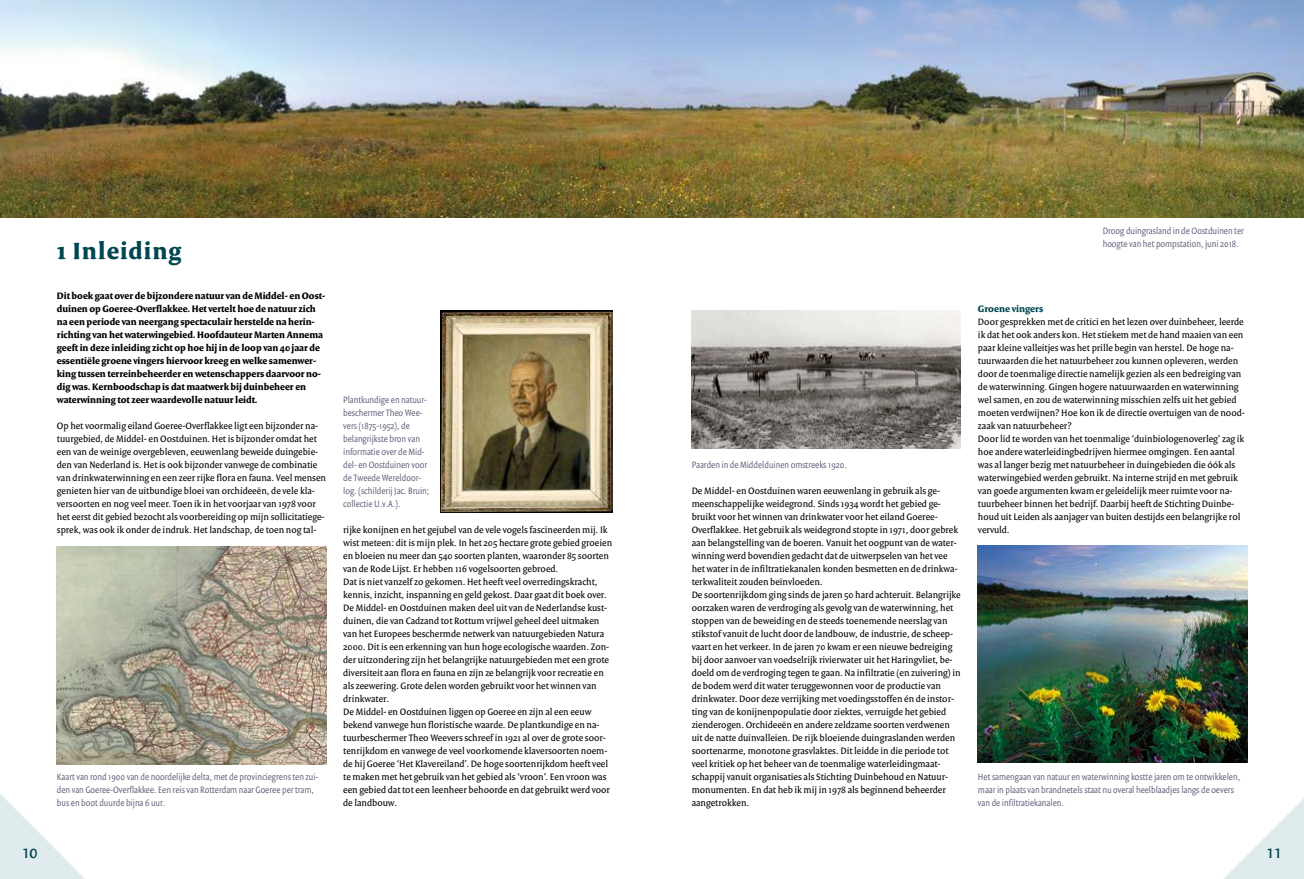
<style>
.page{position:relative;width:1304px;height:879px;background:#fff}
.page>*{position:absolute;margin:0;border:0;box-sizing:border-box;transform-origin:0 0}
.t1{font:700 25px "Versa";letter-spacing:.04em;color:#004651}
.t2{font:19px "Versa Sans Con";color:#004651}
.t3{font:10px/13px "Versa";color:#000}
.t4{font:300 10px/13px "Versa Sans Con";color:#575a74}
.t5{font:700 10px/13px "Versa";color:#000}
.t6{font:700 10px "Versa";color:#004651}
</style>
<div class="page">
<svg style="left:1224px;top:798px;width:80px;height:81px"></svg>
<svg style="left:0;top:794px;width:85px;height:85px"></svg>
<img style="left:0;top:0;width:1304px;height:218px">
<img style="left:57px;top:546px;width:269px;height:218px">
<img style="left:441px;top:311px;width:171px;height:201px">
<img style="left:692px;top:311px;width:269px;height:137px">
<img style="left:977px;top:546px;width:270px;height:217px">
<h1 class="t1" style="left:57px;top:238px;width:126px">1 Inleiding</h1>
<p class="t5" style="left:57px;top:289px;width:270px">Dit boek gaat over de bijzondere natuur van de Middel- en Oost&shy;duinen op Goeree-Overflakkee. Het vertelt hoe de natuur zich na een periode van neergang spectaculair herstelde na herin&shy;richting van het waterwingebied. Hoofdauteur Marten Annema geeft in deze inleiding zicht op hoe hij in de loop van 40 jaar de essentiële groene vingers hiervoor kreeg en welke samenwer&shy;king tussen terreinbeheerder en wetenschappers daarvoor no&shy;dig was. Kernboodschap is dat maatwerk bij duinbeheer en waterwinning tot zeer waardevolle natuur leidt.</p>
<p class="t3" style="left:57px;top:420px;width:271px">Op het voormalig eiland Goeree-Overflakkee ligt een bijzonder na&shy;tuurgebied, de Middel- en Oostduinen. Het is bijzonder omdat het een van de weinige overgebleven, eeuwenlang beweide duingebie&shy;den van Nederland is. Het is ook bijzonder vanwege de combinatie van drinkwaterwinning en een zeer rijke flora en fauna. Veel mensen genieten hier van de uitbundige bloei van orchideeën, de vele kla&shy;versoorten en nog veel meer. Toen ik in het voorjaar van 1978 voor het eerst dit gebied bezocht als voorbereiding op mijn sollicitatiege&shy;sprek, was ook ik onder de indruk. Het landschap, de toen nog tal-</p>
<p class="t4" style="left:57px;top:771px;width:263px">Kaart van rond 1900 van de noordelijke delta, met de provinciegrens ten zui&shy;den van Goeree-Overflakkee. Een reis van Rotterdam naar Goeree per tram, bus en boot duurde bijna 6 uur.</p>
<p class="t4" style="left:343px;top:394px;width:88px">Plantkundige en natuur&shy;beschermer Theo Wee&shy;vers (1875-1952), de belangrijkste bron van informatie over de Mid&shy;del- en Oostduinen voor de Tweede Wereldoor&shy;log. (schilderij Jac. Bruin; collectie U.v.A.).</p>
<p class="t3" style="left:343px;top:524px;width:270px">rijke konijnen en het gejubel van de vele vogels fascineerden mij. Ik wist meteen: dit is mijn plek. In het 205 hectare grote gebied groeien en bloeien nu meer dan 540 soorten planten, waaronder 85 soorten van de Rode Lijst. Er hebben 116 vogelsoorten gebroed.<br>Dat is niet vanzelf zo gekomen. Het heeft veel overredingskracht, kennis, inzicht, inspanning en geld gekost. Daar gaat dit boek over.<br>De Middel- en Oostduinen maken deel uit van de Nederlandse kust&shy;duinen, die van Cadzand tot Rottum vrijwel geheel deel uitmaken van het Europees beschermde netwerk van natuurgebieden Natura 2000. Dit is een erkenning van hun hoge ecologische waarden. Zon&shy;der uitzondering zijn het belangrijke natuurgebieden met een grote diversiteit aan flora en fauna en zijn ze belangrijk voor recreatie en als zeewering. Grote delen worden gebruikt voor het winnen van drinkwater.<br>De Middel- en Oostduinen liggen op Goeree en zijn al een eeuw bekend vanwege hun floristische waarde. De plantkundige en na&shy;tuurbeschermer Theo Weevers schreef in 1921 al over de grote soor&shy;tenrijkdom en vanwege de veel voorkomende klaversoorten noem&shy;de hij Goeree ‘Het Klavereiland’. De hoge soortenrijkdom heeft veel te maken met het gebruik van het gebied als ‘vroon’. Een vroon was een gebied dat tot een leenheer behoorde en dat gebruikt werd voor de landbouw.</p>
<p class="t4" style="left:1103px;top:225px;width:143px">Droog duingrasland in de Oostduinen ter hoogte van het pompstation, juni 2018.</p>
<p class="t4" style="left:692px;top:459px;width:157px">Paarden in de Middelduinen omstreeks 1920.</p>
<p class="t3" style="left:692px;top:485px;width:271px">De Middel- en Oostduinen waren eeuwenlang in gebruik als ge&shy;meenschappelijke weidegrond. Sinds 1934 wordt het gebied ge&shy;bruikt voor het winnen van drinkwater voor het eiland Goeree-Overflakkee. Het gebruik als weidegrond stopte in 1971, door gebrek aan belangstelling van de boeren. Vanuit het oogpunt van de water&shy;winning werd bovendien gedacht dat de uitwerpselen van het vee het water in de infiltratiekanalen konden besmetten en de drinkwa&shy;terkwaliteit zouden beïnvloeden.<br>De soortenrijkdom ging sinds de jaren 50 hard achteruit. Belangrijke oorzaken waren de verdroging als gevolg van de waterwinning, het stoppen van de beweiding en de steeds toenemende neerslag van stikstof vanuit de lucht door de landbouw, de industrie, de scheep&shy;vaart en het verkeer. In de jaren 70 kwam er een nieuwe bedreiging bij door aanvoer van voedselrijk rivierwater uit het Haringvliet, be&shy;doeld om de verdroging tegen te gaan. Na infiltratie (en zuivering) in de bodem werd dit water teruggewonnen voor de productie van drinkwater. Door deze verrijking met voedingsstoffen én de instor&shy;ting van de konijnenpopulatie door ziektes, verruigde het gebied zienderogen. Orchideeën en andere zeldzame soorten verdwenen uit de natte duinvalleien. De rijk bloeiende duingraslanden werden soortenarme, monotone grasvlaktes. Dit leidde in die periode tot veel kritiek op het beheer van de toenmalige waterleidingmaat&shy;schappij vanuit organisaties als Stichting Duinbehoud en Natuur&shy;monumenten. En dat heb ik mij in 1978 als beginnend beheerder aangetrokken.</p>
<p class="t6" style="left:978px;top:303px;width:67px">Groene vingers</p>
<p class="t3" style="left:978px;top:316px;width:268px">Door gesprekken met de critici en het lezen over duinbeheer, leerde ik dat het ook anders kon. Het stiekem met de hand maaien van een paar kleine valleitjes was het prille begin van herstel. De hoge na&shy;tuurwaarden die het natuurbeheer zou kunnen opleveren, werden door de toenmalige directie namelijk gezien als een bedreiging van de waterwinning. Gingen hogere natuurwaarden en waterwinning wel samen, en zou de waterwinning misschien zelfs uit het gebied moeten verdwijnen? Hoe kon ik de directie overtuigen van de nood&shy;zaak van natuurbeheer?<br>Door lid te worden van het toenmalige ‘duinbiologenoverleg’ zag ik hoe andere waterleidingbedrijven hiermee omgingen. Een aantal was al langer bezig met natuurbeheer in duingebieden die óók als waterwingebied werden gebruikt. Na interne strijd en met gebruik van goede argumenten kwam er geleidelijk meer ruimte voor na&shy;tuurbeheer binnen het bedrijf. Daarbij heeft de Stichting Duinbe&shy;houd uit Leiden als aanjager van buiten destijds een belangrijke rol vervuld.</p>
<p class="t4" style="left:978px;top:771px;width:264px">Het samengaan van natuur en waterwinning kostte jaren om te ontwikkelen, maar in plaats van brandnetels staat nu overal heelblaadjes langs de oevers van de infiltratiekanalen.</p>
<h2 class="t2" style="left:22px;top:842px;width:18px">10</h2>
<h2 class="t2" style="left:1266px;top:842px;width:18px">11</h2>
</div>
